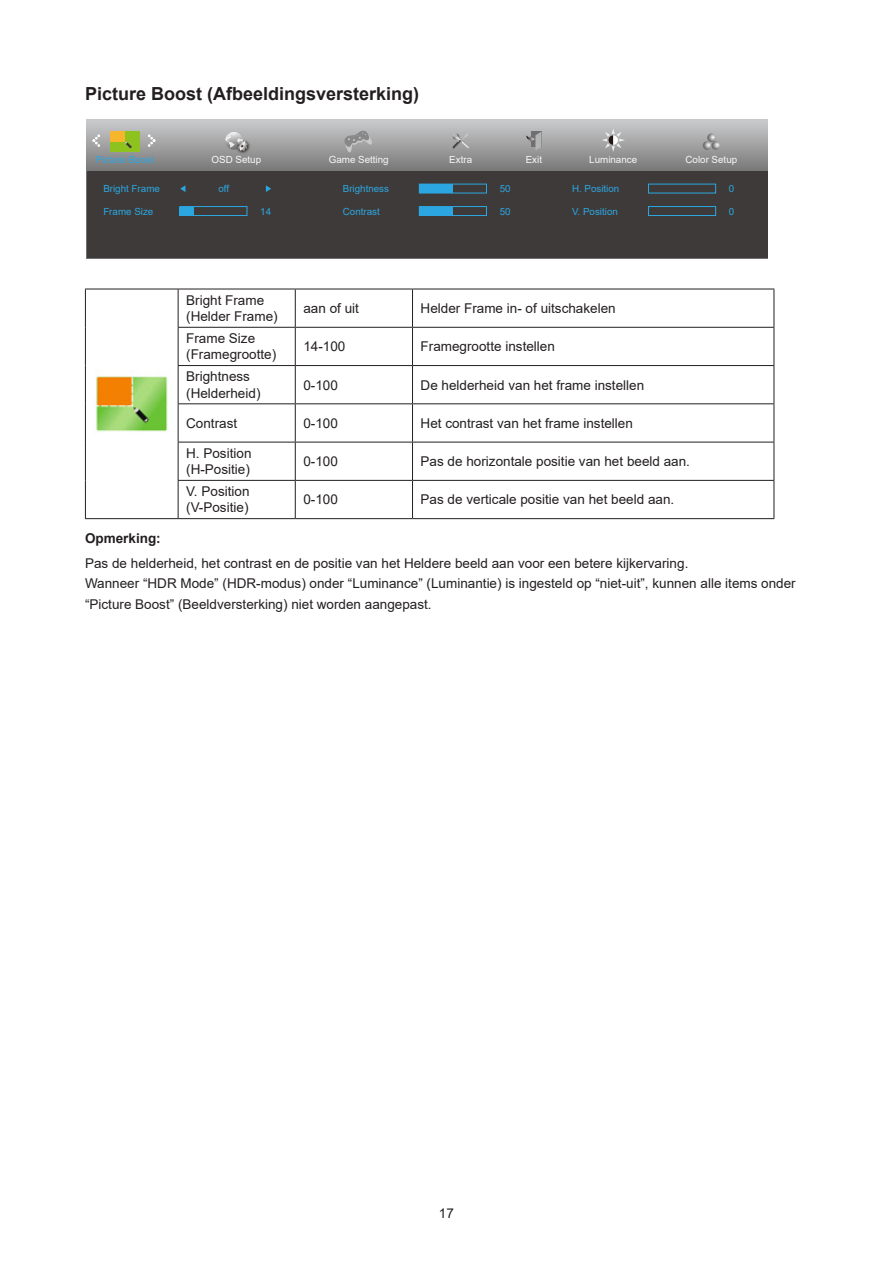
<style>
.page{position:relative;width:893px;height:1263px;background:#fff}
.page>*{position:absolute;margin:0;border:0;box-sizing:border-box;transform-origin:0 0}
.Heading_3{font:700 18px "Arial";color:#231f20}
.无间隔{font:13.5px/16.2px "Arial";color:#231f20}
.正文_text-1{font:13.5px/20.2px "Arial";color:#231f20}
.content_bold{font:700 13.5px "Arial";color:#231f20}
.t1{font:9.75px "Arial";color:#2ca6e0}
.t2{font:9.75px "Arial";color:#f7f7f7}
</style>
<div class="page">
<svg style="left:87px;top:119px;width:681px;height:53px;background:#9f9fa0"></svg>
<div style="left:87px;top:172px;width:681px;height:86px;background:#3e3a39"></div>
<svg style="left:92px;top:134px;width:8px;height:13px"></svg>
<svg style="left:148px;top:134px;width:8px;height:13px"></svg>
<img style="left:235px;top:138px;width:17px;height:18px">
<svg style="left:225px;top:132px;width:23px;height:19px"></svg>
<svg style="left:526px;top:132px;width:15px;height:18px"></svg>
<svg style="left:452px;top:133px;width:18px;height:16px"></svg>
<svg style="left:601px;top:128px;width:24px;height:24px"></svg>
<div style="left:419px;top:184px;width:34px;height:9px;background:#2ca6e0"></div>
<div style="left:419px;top:206px;width:68px;height:10px;border:1px solid #2ca6e0"></div>
<div style="left:419px;top:207px;width:34px;height:8px;background:#2ca6e0"></div>
<div style="left:648px;top:206px;width:68px;height:10px;border:1px solid #2ca6e0"></div>
<svg style="left:180px;top:185px;width:5px;height:7px"></svg>
<svg style="left:266px;top:185px;width:5px;height:7px"></svg>
<div style="left:179px;top:206px;width:68px;height:10px;border:1px solid #2ca6e0"></div>
<div style="left:180px;top:207px;width:14px;height:8px;background:#2ca6e0"></div>
<div style="left:110px;top:131px;width:29px;height:21px;background:#8dc21f"></div>
<div style="left:110px;top:131px;width:15px;height:10px;background:#f7b52c"></div>
<svg style="left:125px;top:142px;width:7px;height:6px"></svg>
<svg style="left:703px;top:133px;width:17px;height:17px"></svg>
<svg style="left:344px;top:130px;width:28px;height:23px"></svg>
<hr style="left:85px;top:289px;width:93px;height:1px;background:#231f20">
<hr style="left:85px;top:289px;width:1px;height:38px;background:#231f20">
<hr style="left:178px;top:289px;width:117px;height:1px;background:#231f20">
<hr style="left:178px;top:289px;width:1px;height:38px;background:#231f20">
<hr style="left:295px;top:289px;width:117px;height:1px;background:#231f20">
<hr style="left:295px;top:289px;width:1px;height:38px;background:#231f20">
<hr style="left:412px;top:289px;width:362px;height:1px;background:#231f20">
<hr style="left:412px;top:289px;width:1px;height:38px;background:#231f20">
<hr style="left:774px;top:289px;width:1px;height:38px;background:#231f20">
<hr style="left:85px;top:327px;width:1px;height:39px;background:#231f20">
<hr style="left:178px;top:327px;width:117px;height:1px;background:#231f20">
<hr style="left:178px;top:328px;width:1px;height:37px;background:#231f20">
<hr style="left:295px;top:327px;width:117px;height:1px;background:#231f20">
<hr style="left:295px;top:328px;width:1px;height:37px;background:#231f20">
<hr style="left:412px;top:327px;width:362px;height:1px;background:#231f20">
<hr style="left:412px;top:328px;width:1px;height:37px;background:#231f20">
<hr style="left:774px;top:328px;width:1px;height:37px;background:#231f20">
<hr style="left:85px;top:366px;width:1px;height:38px;background:#231f20">
<hr style="left:178px;top:365px;width:117px;height:1px;background:#231f20">
<hr style="left:178px;top:366px;width:1px;height:37px;background:#231f20">
<hr style="left:295px;top:365px;width:117px;height:1px;background:#231f20">
<hr style="left:295px;top:366px;width:1px;height:37px;background:#231f20">
<hr style="left:412px;top:365px;width:362px;height:1px;background:#231f20">
<hr style="left:412px;top:366px;width:1px;height:37px;background:#231f20">
<hr style="left:774px;top:366px;width:1px;height:37px;background:#231f20">
<hr style="left:85px;top:404px;width:1px;height:38px;background:#231f20">
<hr style="left:178px;top:403px;width:117px;height:1px;background:#231f20">
<hr style="left:178px;top:404px;width:1px;height:38px;background:#231f20">
<hr style="left:295px;top:403px;width:117px;height:1px;background:#231f20">
<hr style="left:295px;top:404px;width:1px;height:38px;background:#231f20">
<hr style="left:412px;top:403px;width:362px;height:1px;background:#231f20">
<hr style="left:412px;top:404px;width:1px;height:38px;background:#231f20">
<hr style="left:774px;top:404px;width:1px;height:38px;background:#231f20">
<hr style="left:85px;top:442px;width:1px;height:38px;background:#231f20">
<hr style="left:178px;top:442px;width:117px;height:1px;background:#231f20">
<hr style="left:178px;top:442px;width:1px;height:38px;background:#231f20">
<hr style="left:295px;top:442px;width:117px;height:1px;background:#231f20">
<hr style="left:295px;top:442px;width:1px;height:38px;background:#231f20">
<hr style="left:412px;top:442px;width:362px;height:1px;background:#231f20">
<hr style="left:412px;top:442px;width:1px;height:38px;background:#231f20">
<hr style="left:774px;top:442px;width:1px;height:38px;background:#231f20">
<hr style="left:85px;top:480px;width:1px;height:38px;background:#231f20">
<hr style="left:178px;top:480px;width:117px;height:1px;background:#231f20">
<hr style="left:178px;top:481px;width:1px;height:37px;background:#231f20">
<hr style="left:295px;top:480px;width:117px;height:1px;background:#231f20">
<hr style="left:295px;top:481px;width:1px;height:37px;background:#231f20">
<hr style="left:412px;top:480px;width:362px;height:1px;background:#231f20">
<hr style="left:412px;top:481px;width:1px;height:37px;background:#231f20">
<hr style="left:774px;top:481px;width:1px;height:37px;background:#231f20">
<hr style="left:85px;top:518px;width:93px;height:1px;background:#231f20">
<hr style="left:178px;top:518px;width:117px;height:1px;background:#231f20">
<hr style="left:295px;top:518px;width:117px;height:1px;background:#231f20">
<hr style="left:412px;top:518px;width:362px;height:1px;background:#231f20">
<img style="left:94px;top:370px;width:74px;height:62px">
<p class="Heading_3" style="left:85px;top:81px;width:336px">Picture Boost (Afbeeldingsversterking)</p>
<p class="t2" style="left:212px;top:153px;width:51px">OSD Setup</p>
<p class="t2" style="left:449px;top:153px;width:24px">Extra</p>
<p class="t2" style="left:526px;top:153px;width:18px">Exit</p>
<p class="t2" style="left:589px;top:153px;width:49px">Luminance</p>
<p class="t1" style="left:343px;top:182px;width:48px">Brightness</p>
<p class="t1" style="left:500px;top:182px;width:12px">50</p>
<p class="t1" style="left:343px;top:205px;width:39px">Contrast</p>
<p class="t1" style="left:500px;top:205px;width:12px">50</p>
<p class="t1" style="left:95px;top:153px;width:60px">Picture Boost</p>
<p class="t2" style="left:329px;top:153px;width:61px">Game Setting</p>
<p class="t2" style="left:685px;top:153px;width:53px">Color Setup</p>
<p class="t1" style="left:103px;top:182px;width:58px">Bright Frame</p>
<p class="t1" style="left:218px;top:182px;width:12px">off</p>
<p class="t1" style="left:103px;top:205px;width:52px">Frame Size</p>
<p class="t1" style="left:260px;top:205px;width:12px">14</p>
<p class="t1" style="left:572px;top:182px;width:49px">H. Position</p>
<p class="t1" style="left:729px;top:182px;width:7px">0</p>
<p class="t1" style="left:572px;top:205px;width:47px">V. Position</p>
<p class="t1" style="left:729px;top:205px;width:7px">0</p>
<p class="无间隔" style="left:186px;top:292px;width:93px">Bright Frame (Helder Frame)</p>
<p class="无间隔" style="left:303px;top:300px;width:57px">aan of uit</p>
<p class="无间隔" style="left:421px;top:300px;width:197px">Helder Frame in- of uitschakelen</p>
<p class="无间隔" style="left:186px;top:330px;width:92px">Frame Size (Framegrootte)</p>
<p class="无间隔" style="left:303px;top:338px;width:44px">14-100</p>
<p class="无间隔" style="left:421px;top:338px;width:136px">Framegrootte instellen</p>
<p class="无间隔" style="left:186px;top:368px;width:76px">Brightness (Helderheid)</p>
<p class="无间隔" style="left:303px;top:377px;width:36px">0-100</p>
<p class="无间隔" style="left:421px;top:377px;width:225px">De helderheid van het frame instellen</p>
<p class="无间隔" style="left:186px;top:415px;width:53px">Contrast</p>
<p class="无间隔" style="left:303px;top:415px;width:36px">0-100</p>
<p class="无间隔" style="left:421px;top:415px;width:214px">Het contrast van het frame instellen</p>
<p class="无间隔" style="left:186px;top:445px;width:67px">H. Position (H-Positie)</p>
<p class="无间隔" style="left:303px;top:453px;width:36px">0-100</p>
<p class="无间隔" style="left:421px;top:453px;width:271px">Pas de horizontale positie van het beeld aan.</p>
<p class="无间隔" style="left:186px;top:483px;width:65px">V. Position (V-Positie)</p>
<p class="无间隔" style="left:303px;top:491px;width:36px">0-100</p>
<p class="无间隔" style="left:421px;top:491px;width:255px">Pas de verticale positie van het beeld aan.</p>
<p class="content_bold" style="left:85px;top:529px;width:77px">Opmerking:</p>
<p class="正文_text-1" style="left:85px;top:553px;width:605px">Pas de helderheid, het contrast en de positie van het Heldere beeld aan voor een betere kijkervaring.</p>
<p class="正文_text-1" style="left:85px;top:573px;width:712px">Wanneer “HDR Mode” (HDR-modus) onder “Luminance” (Luminantie) is ingesteld op “niet-uit”, kunnen alle items onder “Picture Boost” (Beeldversterking) niet worden aangepast.</p>
<p class="正文_text-1" style="left:439px;top:1203px;width:17px">17</p>
</div>
